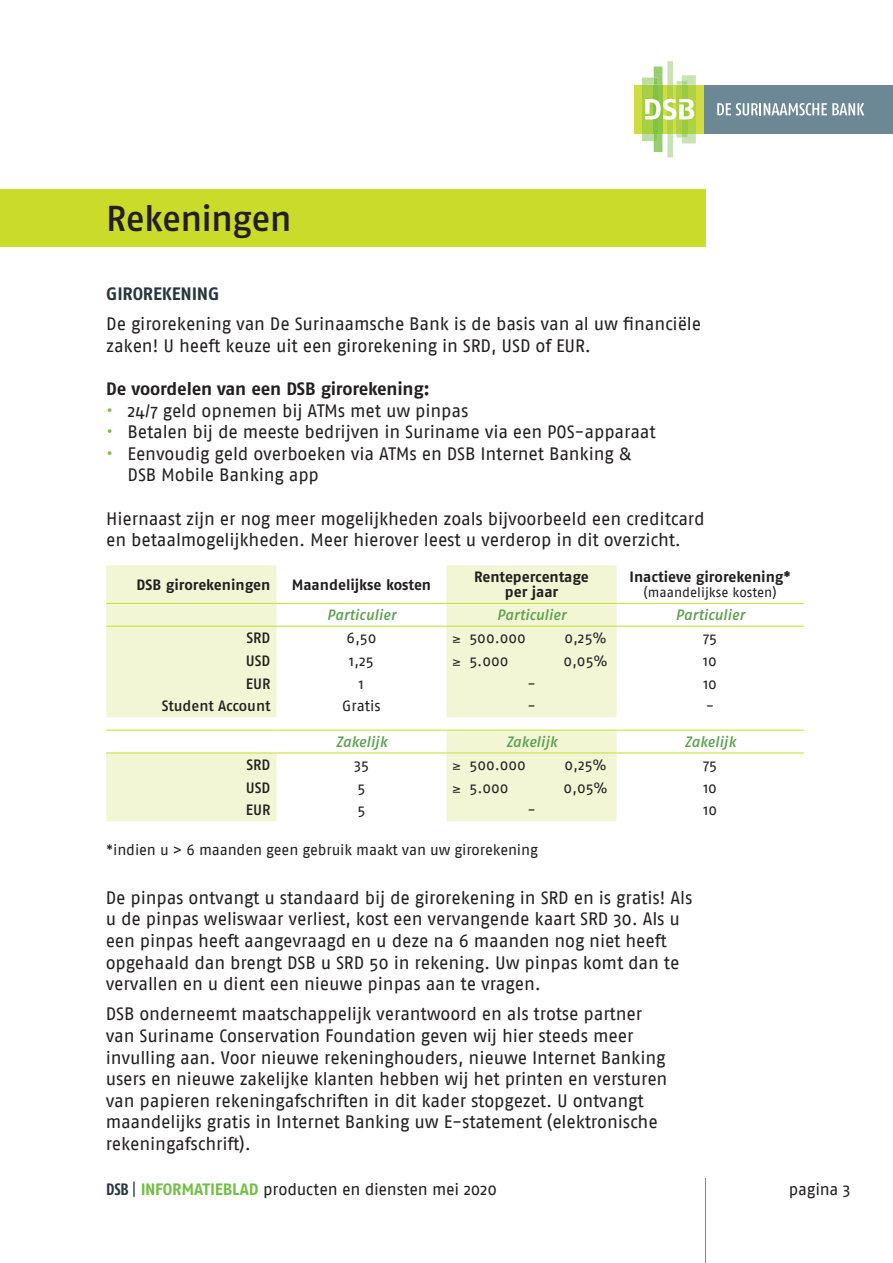
<style>
.page{position:relative;width:893px;height:1263px;background:#fff}
.page>*{position:absolute;margin:0;border:0;box-sizing:border-box;transform-origin:0 0}
.t1{font:500 36px "Fago No";letter-spacing:-.02em;color:#231f20}
.t2{font:18px/21.6px "Fago No";letter-spacing:-.01em;color:#231f20}
.t3{font:18px "Fago No Bold TF";letter-spacing:-.01em;color:#231f20}
.t4{font:18px "Fago No Bold TF";letter-spacing:-.01em;color:#27373f}
.t5{font:16.5px "Fago No";letter-spacing:-.02em;color:#231f20}
.t6{font:15px "Fago No";letter-spacing:-.01em;color:#231f20}
.t7{font:15px/15px "Fago No Bold TF";letter-spacing:-.005em;color:#231f20;text-align:center}
.t8{font:italic 500 15px "Fago No";color:#5da14f}
.t9{font:500 15px "Fago No";color:#231f20}
.t10{font:13.5px "Fago No";color:#231f20}
.s1{color:#71bf44}
.s2{font-family:"Fago Co";font-weight:700;color:#27373f}
.s3{font-family:"Fago Co Tf";color:#27373f}
.s4{font-family:"Fago No Bold TF";color:#71bf44}
</style>
<div class="page">
<div style="left:635px;top:85px;width:69px;height:49px;background:#cfdd41"></div>
<div style="left:704px;top:85px;width:189px;height:49px;background:#6c8895"></div>
<svg style="left:717px;top:103px;width:147px;height:13px"></svg>
<svg style="left:642px;top:61px;width:54px;height:96px"></svg>
<hr style="left:705px;top:1178px;width:1px;height:85px;background:#5da14f">
<div style="left:0;top:189px;width:706px;height:58px;background:#cadb2a"></div>
<svg style="left:106px;top:566px;width:511px;height:255px;fill:#f2f6d5"></svg>
<hr style="left:106px;top:730px;width:170px;height:1px;background:#cadb2a">
<hr style="left:276px;top:730px;width:170px;height:1px;background:#cadb2a">
<hr style="left:446px;top:730px;width:171px;height:1px;background:#cadb2a">
<hr style="left:617px;top:730px;width:187px;height:1px;background:#cadb2a">
<hr style="left:106px;top:752px;width:170px;height:1px;background:#cadb2a">
<hr style="left:276px;top:752px;width:170px;height:1px;background:#cadb2a">
<hr style="left:617px;top:752px;width:187px;height:1px;background:#cadb2a">
<hr style="left:106px;top:603px;width:170px;height:1px;background:#cadb2a">
<hr style="left:276px;top:603px;width:170px;height:1px;background:#cadb2a">
<hr style="left:446px;top:603px;width:171px;height:1px;background:#cadb2a">
<hr style="left:617px;top:603px;width:187px;height:1px;background:#cadb2a">
<hr style="left:106px;top:626px;width:170px;height:1px;background:#cadb2a">
<hr style="left:276px;top:626px;width:170px;height:1px;background:#cadb2a">
<hr style="left:446px;top:626px;width:171px;height:1px;background:#cadb2a">
<hr style="left:617px;top:626px;width:187px;height:1px;background:#cadb2a">
<hr style="left:446px;top:752px;width:171px;height:1px;background:#cadb2a">
<h1 class="t1" style="left:106px;top:198px;width:187px">Rekeningen</h1>
<p class="t4" style="left:106px;top:283px;width:115px">GIROREKENING</p>
<p class="t2" style="left:106px;top:313px;width:596px">De girorekening van De Surinaamsche Bank is de basis van al uw financiële zaken! U heeft keuze uit een girorekening in SRD, USD of EUR.</p>
<p class="t3" style="left:106px;top:378px;width:325px">De voordelen van een DSB girorekening:</p>
<p class="t2" style="left:106px;top:399px;width:364px"><span class="s1">•</span> 24/7 geld opnemen bij ATMs met uw pinpas</p>
<p class="t2" style="left:106px;top:421px;width:551px"><span class="s1">•</span> Betalen bij de meeste bedrijven in Suriname via een POS-apparaat</p>
<p class="t2" style="left:128px;top:442px;width:505px;text-indent:-21px"><span class="s1">•</span> Eenvoudig geld overboeken via ATMs en DSB Internet Banking &amp;<br>DSB Mobile Banking app</p>
<p class="t2" style="left:106px;top:507px;width:600px">Hiernaast zijn er nog meer mogelijkheden zoals bijvoorbeeld een creditcard en betaalmogelijkheden. Meer hierover leest u verderop in dit overzicht.</p>
<p class="t7" style="left:136px;top:577px;width:135px">DSB girorekeningen</p>
<p class="t7" style="left:292px;top:577px;width:141px">Maandelijkse kosten</p>
<p class="t7" style="left:474px;top:569px;width:116px">Rentepercentage per jaar</p>
<p class="t7" style="left:629px;top:569px;width:163px">Inactieve girorekening*</p>
<p class="t10" style="left:644px;top:585px;width:135px">(maandelijkse kosten)</p>
<p class="t8" style="left:327px;top:606px;width:71px">Particulier</p>
<p class="t8" style="left:497px;top:606px;width:71px">Particulier</p>
<p class="t8" style="left:676px;top:606px;width:71px">Particulier</p>
<p class="t9" style="left:246px;top:629px;width:26px">SRD</p>
<p class="t6" style="left:346px;top:629px;width:32px">6,50</p>
<p class="t6" style="left:452px;top:629px;width:75px">≥ 500.000</p>
<p class="t6" style="left:564px;top:629px;width:44px">0,25%</p>
<p class="t6" style="left:703px;top:629px;width:16px">75</p>
<p class="t9" style="left:246px;top:652px;width:26px">USD</p>
<p class="t6" style="left:349px;top:652px;width:26px">1,25</p>
<p class="t6" style="left:452px;top:652px;width:58px">≥ 5.000</p>
<p class="t6" style="left:563px;top:652px;width:46px">0,05%</p>
<p class="t6" style="left:703px;top:652px;width:15px">10</p>
<p class="t9" style="left:246px;top:675px;width:26px">EUR</p>
<p class="t6" style="left:359px;top:675px;width:6px">1</p>
<p class="t6" style="left:527px;top:675px;width:10px">-</p>
<p class="t6" style="left:703px;top:675px;width:15px">10</p>
<p class="t9" style="left:162px;top:697px;width:110px">Student Account</p>
<p class="t6" style="left:342px;top:698px;width:40px">Gratis</p>
<p class="t6" style="left:527px;top:698px;width:10px">-</p>
<p class="t6" style="left:706px;top:698px;width:10px">-</p>
<p class="t8" style="left:336px;top:733px;width:53px">Zakelijk</p>
<p class="t8" style="left:506px;top:733px;width:53px">Zakelijk</p>
<p class="t8" style="left:685px;top:733px;width:53px">Zakelijk</p>
<p class="t9" style="left:246px;top:756px;width:26px">SRD</p>
<p class="t6" style="left:354px;top:756px;width:16px">35</p>
<p class="t6" style="left:453px;top:756px;width:75px">≥ 500.000</p>
<p class="t6" style="left:564px;top:756px;width:44px">0,25%</p>
<p class="t6" style="left:703px;top:756px;width:16px">75</p>
<p class="t9" style="left:246px;top:779px;width:26px">USD</p>
<p class="t6" style="left:358px;top:779px;width:9px">5</p>
<p class="t6" style="left:453px;top:779px;width:58px">≥ 5.000</p>
<p class="t6" style="left:563px;top:779px;width:46px">0,05%</p>
<p class="t6" style="left:703px;top:779px;width:15px">10</p>
<p class="t9" style="left:246px;top:801px;width:26px">EUR</p>
<p class="t6" style="left:358px;top:802px;width:9px">5</p>
<p class="t6" style="left:527px;top:802px;width:10px">-</p>
<p class="t6" style="left:703px;top:802px;width:15px">10</p>
<p class="t6" style="left:106px;top:841px;width:433px">*indien u &gt; 6 maanden geen gebruik maakt van uw girorekening</p>
<p class="t2" style="left:106px;top:887px;width:588px">De pinpas ontvangt u standaard bij de girorekening in SRD en is gratis! Als u de pinpas weliswaar verliest, kost een vervangende kaart SRD 30. Als u een pinpas heeft aangevraagd en u deze na 6 maanden nog niet heeft opgehaald dan brengt DSB u SRD 50 in rekening. Uw pinpas komt dan te vervallen en u dient een nieuwe pinpas aan te vragen.</p>
<p class="t2" style="left:106px;top:1003px;width:563px">DSB onderneemt maatschappelijk verantwoord en als trotse partner van Suriname Conservation Foundation geven wij hier steeds meer invulling aan. Voor nieuwe rekeninghouders, nieuwe Internet Banking users en nieuwe zakelijke klanten hebben wij het printen en versturen van papieren rekeningafschriften in dit kader stopgezet. U ontvangt maandelijks gratis in Internet Banking uw E-statement (elektronische rekeningafschrift).</p>
<p class="t5" style="left:106px;top:1180px;width:392px"><span class="s2">DSB</span> <span class="s3">|</span> <span class="s4">INFORMATIEBLAD</span> producten en diensten mei 2020</p>
<p class="t5" style="left:789px;top:1180px;width:63px">pagina 3</p>
</div>
